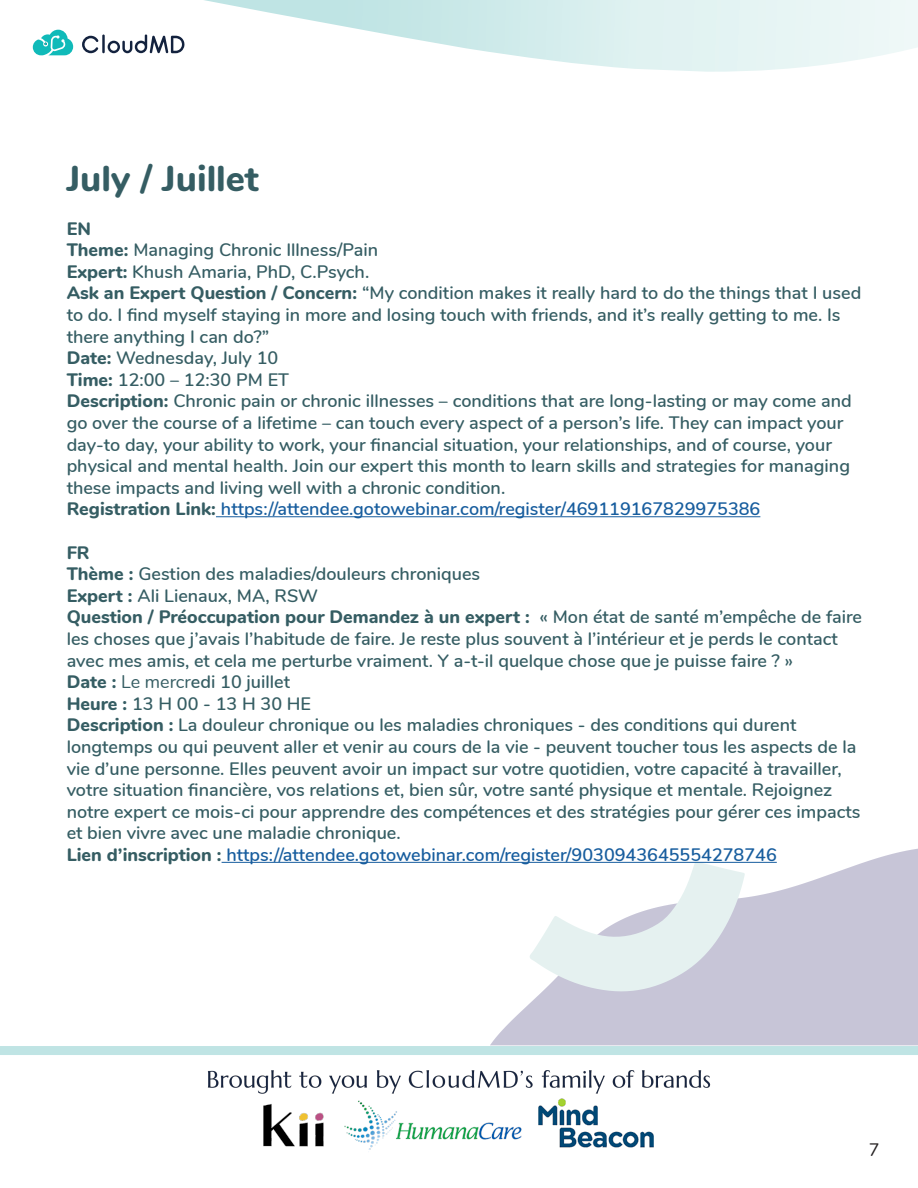
<style>
.page{position:relative;width:918px;height:1188px;background:#fff}
.page>*{position:absolute;margin:0;border:0;box-sizing:border-box;transform-origin:0 0}
.t1{font:800 36px "Nunito";color:#355d63}
.t2{font:600 18px/21.6px "Nunito";color:#355d63}
.t3{font:600 18px "Nunito";color:#175d9e}
.t4{font:800 18px "Nunito";color:#355d63}
.t5{font:18px "Nunito";color:#231f20}
.s1{font-weight:800}
.s2{font-weight:800;color:#355d63}
.s3{font-weight:400}
</style>
<div class="page">
<div style="left:0;top:1046px;width:918px;height:9px;background:#bfe4e4"></div>
<img style="left:207px;top:1070px;width:504px;height:82px">
<svg style="left:32px;top:0;width:886px;height:72px"></svg>
<svg style="left:490px;top:848px;width:428px;height:197px;fill:#c7c5d7"></svg>
<svg style="left:530px;top:863px;width:215px;height:128px"></svg>
<hr style="left:216px;top:516px;width:544px;height:1px;background:#175d9e">
<hr style="left:222px;top:862px;width:555px;height:1px;background:#175d9e">
<p class="t1" style="left:67px;top:152px;width:193px">July / Juillet</p>
<p class="t4" style="left:67px;top:215px;width:26px">EN</p>
<p class="t2" style="left:67px;top:238px;width:313px"><span class="s1">Theme:</span> Managing Chronic Illness/Pain</p>
<p class="t2" style="left:67px;top:260px;width:304px"><span class="s1">Expert:</span> Khush Amaria, PhD, C.Psych.</p>
<p class="t2" style="left:67px;top:281px;width:796px"><span class="s1">Ask an Expert Question / Concern:</span> “My condition makes it really hard to do the things that I used to do. I find myself staying in more and losing touch with friends, and it’s really getting to me. Is there anything I can do?”</p>
<p class="t2" style="left:67px;top:346px;width:213px"><span class="s1">Date:</span> Wednesday, July 10</p>
<p class="t2" style="left:67px;top:368px;width:224px"><span class="s1">Time:</span> 12:00 – 12:30 PM ET</p>
<p class="t2" style="left:67px;top:389px;width:787px"><span class="s1">Description:</span> Chronic pain or chronic illnesses – conditions that are long-lasting or may come and go over the course of a lifetime – can touch every aspect of a person’s life. They can impact your day-to day, your ability to work, your financial situation, your relationships, and of course, your physical and mental health. Join our expert this month to learn skills and strategies for managing these impacts and living well with a chronic condition.</p>
<p class="t3" style="left:67px;top:496px;width:695px"><span class="s2">Registration Link:</span> https://attendee.gotowebinar.com/register/469119167829975386</p>
<p class="t4" style="left:67px;top:539px;width:24px">FR</p>
<p class="t2" style="left:67px;top:562px;width:415px"><span class="s1">Thème :</span> Gestion des maladies/douleurs chroniques</p>
<p class="t2" style="left:67px;top:584px;width:253px"><span class="s1">Expert :</span> Ali Lienaux, MA, RSW</p>
<p class="t2" style="left:67px;top:605px;width:797px"><span class="s1">Question / Préoccupation pour Demandez à un expert :</span> « Mon état de santé m’empêche de faire les choses que j’avais l’habitude de faire. Je reste plus souvent à l’intérieur et je perds le contact avec mes amis, et cela me perturbe vraiment. Y a-t-il quelque chose que je puisse faire ? »</p>
<p class="t2" style="left:67px;top:670px;width:225px"><span class="s1">Date :</span> <span class="s3">Le mercr</span>edi 10 juillet</p>
<p class="t2" style="left:67px;top:692px;width:246px"><span class="s1">Heure :</span> 13 H 00 - 13 H 30 HE</p>
<p class="t2" style="left:67px;top:713px;width:795px"><span class="s1">Description :</span> La douleur chronique ou les maladies chroniques - des conditions qui durent longtemps ou qui peuvent aller et venir au cours de la vie - peuvent toucher tous les aspects de la vie d’une personne. Elles peuvent avoir un impact sur votre quotidien, votre capacité à travailler, votre situation financière, vos relations et, bien sûr, votre santé physique et mentale. Rejoignez notre expert ce mois-ci pour apprendre des compétences et des stratégies pour gérer ces impacts et bien vivre avec une maladie chronique.</p>
<p class="t3" style="left:67px;top:842px;width:712px"><span class="s2">Lien d’inscription :</span> https://attendee.gotowebinar.com/register/9030943645554278746</p>
<p class="t5" style="left:869px;top:1137px;width:12px">7</p>
</div>
